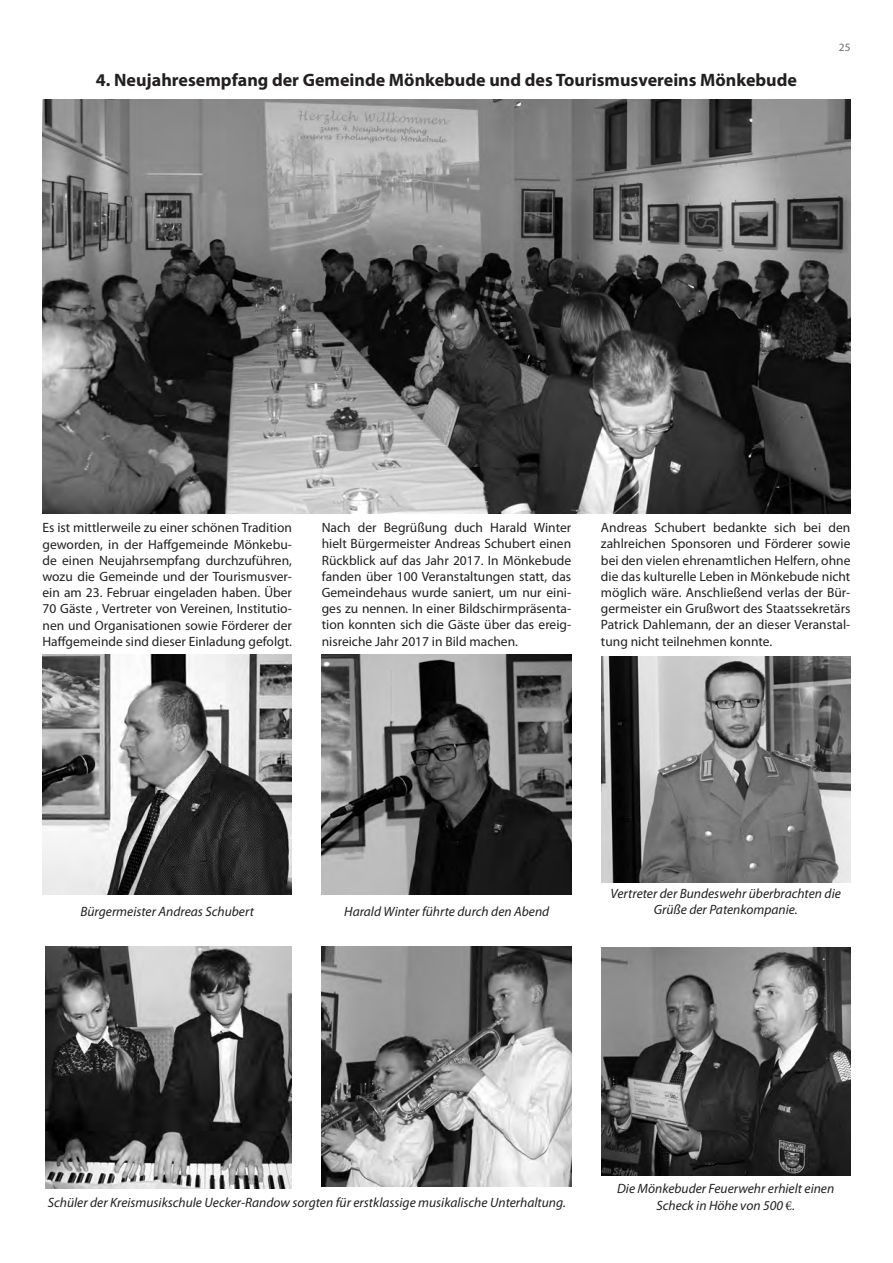
<style>
.page{position:relative;width:893px;height:1263px;background:#fff}
.page>*{position:absolute;margin:0;border:0;box-sizing:border-box;transform-origin:0 0}
.t1{font:700 18px "Myriad Pro";color:#231f20}
.t2{font:13.5px/16.2px "Myriad Pro";color:#231f20;text-align:justify}
.t3{font:italic 13.5px/16.2px "Myriad Pro";color:#231f20;text-align:center}
.t4{font:11.25px "Myriad Pro";color:#6c6d70}
.s1{font-family:"Minion Pro";font-style:normal}
</style>
<div class="page">
<img style="left:43px;top:99px;width:807px;height:414px">
<img style="left:43px;top:655px;width:249px;height:239px">
<img style="left:322px;top:655px;width:249px;height:240px">
<img style="left:322px;top:946px;width:249px;height:240px">
<img style="left:601px;top:947px;width:249px;height:228px">
<img style="left:46px;top:946px;width:246px;height:242px">
<img style="left:601px;top:656px;width:249px;height:226px">
<p class="t1" style="left:96px;top:68px;width:703px">4. Neujahresempfang der Gemeinde Mönkebude und des Tourismusvereins Mönkebude</p>
<p class="t4" style="left:839px;top:40px;width:13px">25</p>
<p class="t2" style="left:43px;top:519px;width:251px">Es ist mittlerweile zu einer schönen Tradition geworden, in der Haffgemeinde Mönkebu&shy;de einen Neujahrsempfang durchzuführen, wozu die Gemeinde und der Tourismusver&shy;ein am 23. Februar eingeladen haben. Über 70 Gäste , Vertreter von Vereinen, Institutio&shy;nen und Organisationen sowie Förderer der Haffgemeinde sind dieser Einladung gefolgt.</p>
<p class="t2" style="left:322px;top:519px;width:251px">Nach der Begrüßung duch Harald Winter hielt Bürgermeister Andreas Schubert einen Rückblick auf das Jahr 2017. In Mönkebude fanden über 100 Veranstaltungen statt, das Gemeindehaus wurde saniert, um nur eini&shy;ges zu nennen. In einer Bildschirmpräsenta&shy;tion konnten sich die Gäste über das ereig&shy;nisreiche Jahr 2017 in Bild machen.</p>
<p class="t2" style="left:601px;top:519px;width:251px">Andreas Schubert bedankte sich bei den zahlreichen Sponsoren und Förderer sowie bei den vielen ehrenamtlichen Helfern, ohne die das kulturelle Leben in Mönkebude nicht möglich wäre. Anschließend verlas der Bür&shy;germeister ein Grußwort des Staatssekretärs Patrick Dahlemann, der an dieser Veranstal&shy;tung nicht teilnehmen konnte.</p>
<p class="t3" style="left:611px;top:885px;width:232px">Vertreter der Bundeswehr überbrachten die</p>
<p class="t3" style="left:81px;top:903px;width:175px">Bürgermeister Andreas Schubert</p>
<p class="t3" style="left:344px;top:903px;width:207px">Harald Winter führte durch den Abend</p>
<p class="t3" style="left:654px;top:901px;width:145px">Grüße der Patenkompanie.</p>
<p class="t3" style="left:48px;top:1194px;width:520px">Schüler der Kreismusikschule Uecker-Randow sorgten für erstklassige musikalische Unterhaltung.</p>
<p class="t3" style="left:617px;top:1180px;width:219px">Die Mönkebuder Feuerwehr erhielt einen<br>Scheck in Höhe von 500 <span class="s1">€.</span></p>
</div>
